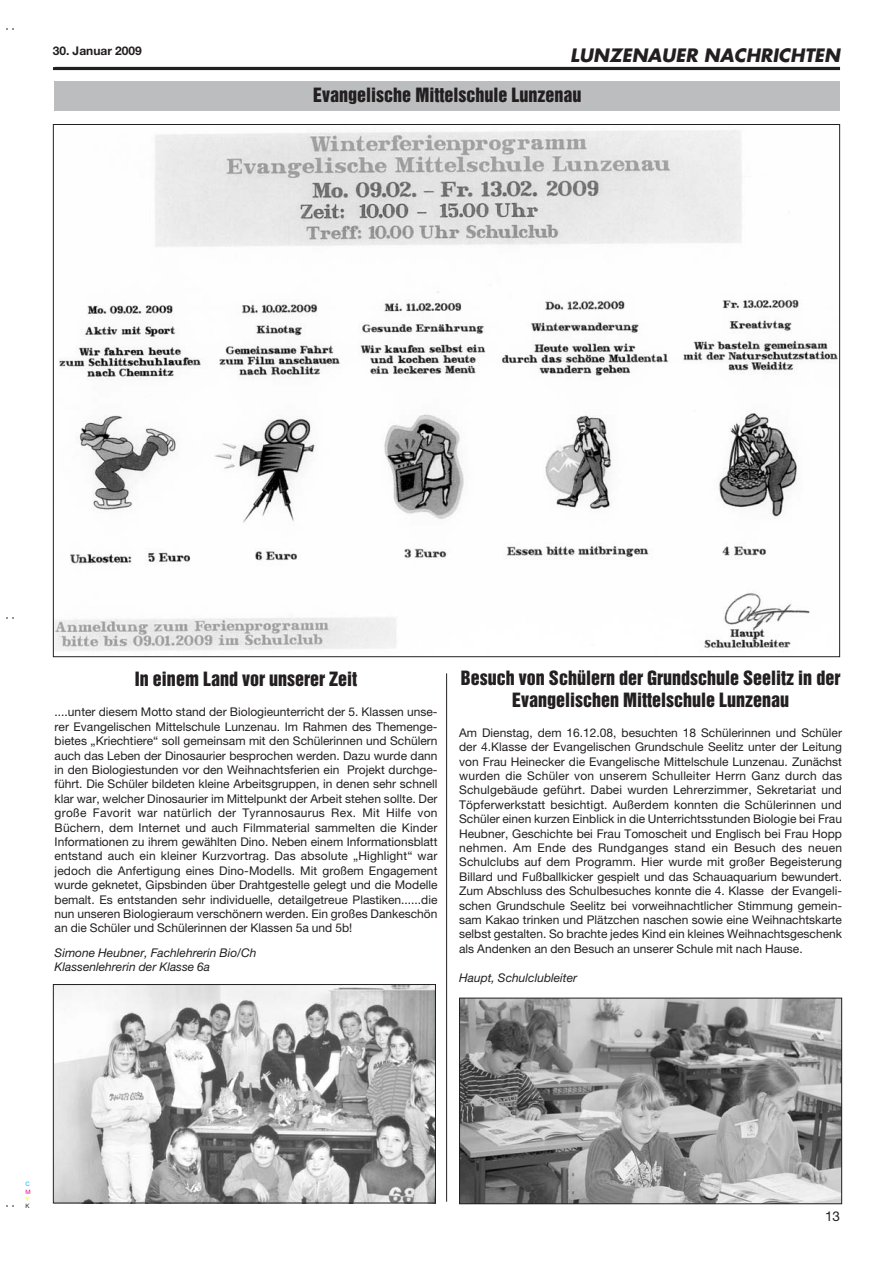
<style>
.page{position:relative;width:893px;height:1263px;background:#fff}
.page>*{position:absolute;margin:0;border:0;box-sizing:border-box;transform-origin:0 0}
.t1{font:18px/21.6px "Helvetica Inserat";color:#231f20;text-align:center}
.t2{font:italic 700 18px "Futura";color:#231f20}
.t3{font:13.5px "Helvetica Neue";color:#231f20}
.t4{font:12px/14.4px "Helvetica Neue";color:#231f20;text-align:justify}
.t5{font:italic 12px/14.4px "Helvetica Neue";color:#231f20}
.t6{font:700 12px "Helvetica Neue";color:#231f20}
.t7{font:6px "Helvetica Neue";color:#00adef}
.t8{font:6px "Helvetica Neue";color:#ec008c}
.t9{font:6px "Helvetica Neue";color:#fff200}
.t10{font:6px "Helvetica Neue";color:#231f20}
</style>
<div class="page">
<hr style="left:53px;top:67px;width:787px;height:3px;background:#231f20">
<div style="left:55px;top:81px;width:785px;height:30px;background:#bbbdbf"></div>
<img style="left:55px;top:986px;width:379px;height:215px">
<div style="left:53px;top:984px;width:383px;height:219px;border:1px solid #231f20"></div>
<img style="left:55px;top:130px;width:783px;height:521px">
<hr style="left:446px;top:673px;width:1px;height:529px;background:#231f20">
<img style="left:461px;top:1000px;width:379px;height:202px">
<div style="left:459px;top:998px;width:383px;height:206px;border:1px solid #231f20"></div>
<p class="t6" style="left:53px;top:47px;width:90px">30. Januar 2009</p>
<h1 class="t2" style="left:570px;top:47px;width:271px">LUNZENAUER NACHRICHTEN</h1>
<h1 class="t1" style="left:313px;top:85px;width:270px">Evangelische Mittelschule Lunzenau</h1>
<h1 class="t1" style="left:135px;top:669px;width:224px">In einem Land vor unserer Zeit</h1>
<p class="t4" style="left:55px;top:706px;width:384px">....unter diesem Motto stand der Biologieunterricht der 5. Klassen unse&shy;rer Evangelischen Mittelschule Lunzenau. Im Rahmen des Themenge&shy;bietes „Kriechtiere“ soll gemeinsam mit den Schülerinnen und Schülern auch das Leben der Dinosaurier besprochen werden. Dazu wurde dann in den Biologiestunden vor den Weihnachtsferien ein Projekt durchge&shy;führt. Die Schüler bildeten kleine Arbeitsgruppen, in denen sehr schnell klar war, welcher Dinosaurier im Mittelpunkt der Arbeit stehen sollte. Der große Favorit war natürlich der Tyrannosaurus Rex. Mit Hilfe von Büchern, dem Internet und auch Filmmaterial sammelten die Kinder Informationen zu ihrem gewählten Dino. Neben einem Informationsblatt entstand auch ein kleiner Kurzvortrag. Das absolute „Highlight“ war jedoch die Anfertigung eines Dino-Modells. Mit großem Engagement wurde geknetet, Gipsbinden über Drahtgestelle gelegt und die Modelle bemalt. Es entstanden sehr individuelle, detailgetreue Plastiken......die nun unseren Biologieraum verschönern werden. Ein großes Dankeschön an die Schüler und Schülerinnen der Klassen 5a und 5b!</p>
<p class="t5" style="left:55px;top:947px;width:203px">Simone Heubner, Fachlehrerin Bio/Ch<br>Klassenlehrerin der Klasse 6a</p>
<h1 class="t1" style="left:461px;top:668px;width:381px">Besuch von Schülern der Grundschule Seelitz in der<br>Evangelischen Mittelschule Lunzenau</h1>
<p class="t4" style="left:459px;top:726px;width:384px">Am Dienstag, dem 16.12.08, besuchten 18 Schülerinnen und Schüler der 4.Klasse der Evangelischen Grundschule Seelitz unter der Leitung von Frau Heinecker die Evangelische Mittelschule Lunzenau. Zunächst wurden die Schüler von unserem Schulleiter Herrn Ganz durch das Schulgebäude geführt. Dabei wurden Lehrerzimmer, Sekretariat und Töpferwerkstatt besichtigt. Außerdem konnten die Schülerinnen und Schüler einen kurzen Einblick in die Unterrichtsstunden Biologie bei Frau Heubner, Geschichte bei Frau Tomoscheit und Englisch bei Frau Hopp nehmen. Am Ende des Rundganges stand ein Besuch des neuen Schulclubs auf dem Programm. Hier wurde mit großer Begeisterung Billard und Fußballkicker gespielt und das Schauaquarium bewundert.<br>Zum Abschluss des Schulbesuches konnte die 4. Klasse der Evangeli&shy;schen Grundschule Seelitz bei vorweihnachtlicher Stimmung gemein&shy;sam Kakao trinken und Plätzchen naschen sowie eine Weihnachtskarte selbst gestalten. So brachte jedes Kind ein kleines Weihnachtsgeschenk als Andenken an den Besuch an unserer Schule mit nach Hause.</p>
<p class="t5" style="left:459px;top:971px;width:119px">Haupt, Schulclubleiter</p>
<p class="t7" style="left:25px;top:1182px;width:6px">C</p>
<p class="t8" style="left:25px;top:1189px;width:7px">M</p>
<p class="t9" style="left:25px;top:1196px;width:5px">Y</p>
<p class="t10" style="left:25px;top:1204px;width:6px">K</p>
<p class="t3" style="left:825px;top:1212px;width:17px">13</p>
</div>
